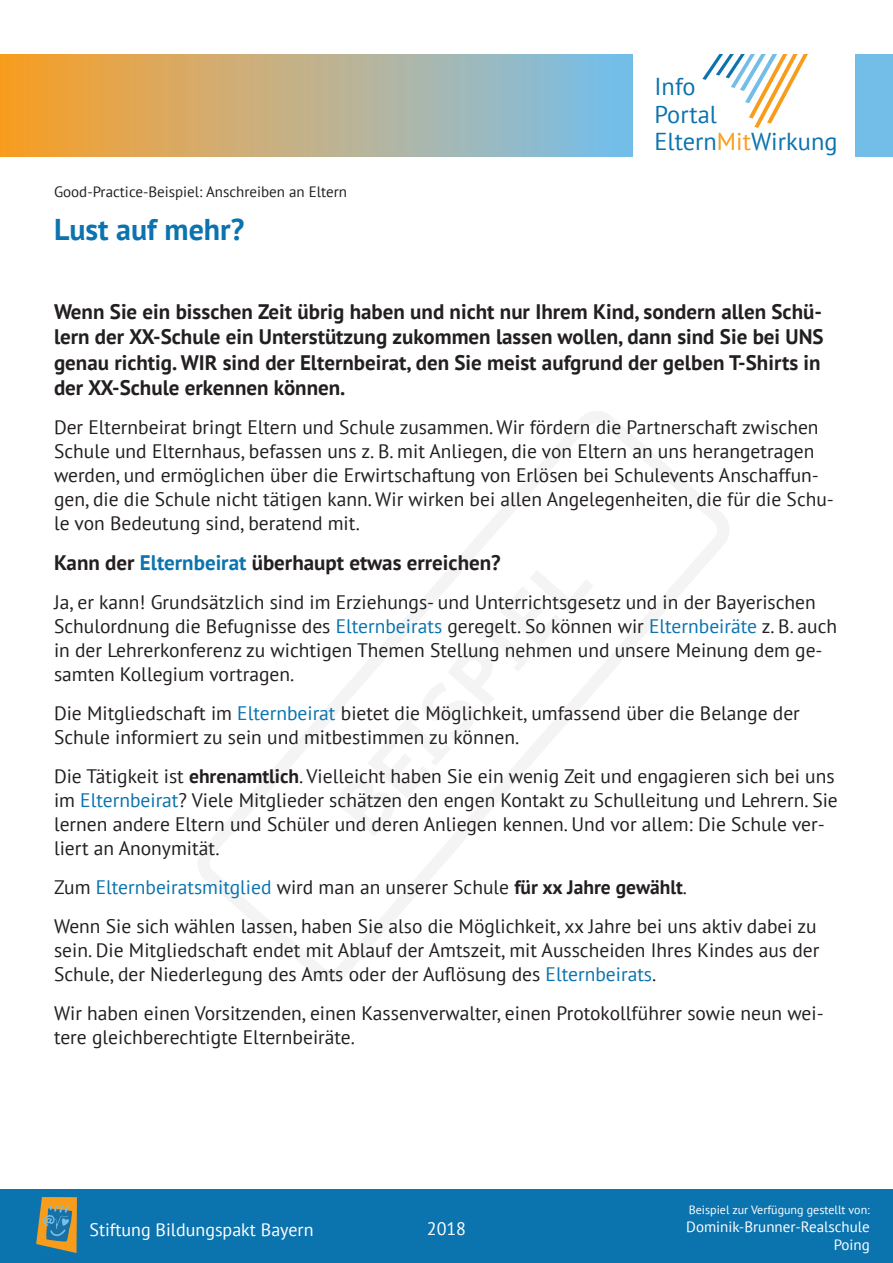
<style>
.page{position:relative;width:893px;height:1263px;background:#fff}
.page>*{position:absolute;margin:0;border:0;box-sizing:border-box;transform-origin:0 0}
.t1{font:700 75.9px "PT Sans Caption";color:#231f20}
.Überschrift{font:700 30px "PT Sans";color:#0b73ae}
.t2{font:24.45px/27.3px "PT Sans";color:#0b73ae}
.Unterüberschrift{font:700 21px/25.2px "PT Sans";color:#231f20}
.Textblock{font:19.5px/24px "PT Sans";color:#231f20}
.t3{font:18px "PT Sans";color:#fff}
.Textblock-2{font:15px "PT Sans";color:#231f20}
.t4{font:15px "PT Sans";color:#fff}
.t5{font:12px "PT Sans";color:#fff}
.s1{color:#f89c1c}
.s2{color:#0b73ae}
.s3{font-weight:700}
</style>
<div class="page">
<svg style="left:0;top:54px;width:893px;height:102px;background:#b7b190"></svg>
<div style="left:633px;top:48px;width:221px;height:124px;background:#fff"></div>
<svg style="left:702px;top:54px;width:106px;height:74px"></svg>
<div style="left:0;top:1189px;width:893px;height:74px;background:#0b73ae"></div>
<svg style="left:36px;top:1197px;width:41px;height:56px"></svg>
<svg style="left:198px;top:411px;width:531px;height:571px"></svg>
<p class="Textblock-2" style="left:54px;top:182px;width:294px">Good-Practice-Beispiel: Anschreiben an Eltern</p>
<p class="Überschrift" style="left:54px;top:210px;width:192px">Lust auf mehr?</p>
<p class="t2" style="left:654px;top:73px;width:185px">Info<br>Portal<br>Eltern<span class="s1">Mit</span>Wirkung</p>
<p class="Unterüberschrift" style="left:54px;top:299px;width:771px">Wenn Sie ein bisschen Zeit übrig haben und nicht nur Ihrem Kind, sondern allen Schü&shy;lern der XX-Schule ein Unterstützung zukommen lassen wollen, dann sind Sie bei UNS genau richtig. WIR sind der Elternbeirat, den Sie meist aufgrund der gelben T-Shirts in der XX-Schule erkennen können.</p>
<p class="Textblock" style="left:54px;top:414px;width:781px">Der Elternbeirat bringt Eltern und Schule zusammen. Wir fördern die Partnerschaft zwischen Schule und Elternhaus, befassen uns z. B. mit Anliegen, die von Eltern an uns herangetragen werden, und ermöglichen über die Erwirtschaftung von Erlösen bei Schulevents Anschaffun&shy;gen, die die Schule nicht tätigen kann. Wir wirken bei allen Angelegenheiten, die für die Schu&shy;le von Bedeutung sind, beratend mit.</p>
<p class="Unterüberschrift" style="left:54px;top:550px;width:448px">Kann der <span class="s2">Elternbeirat</span> überhaupt etwas erreichen?</p>
<p class="Textblock" style="left:54px;top:590px;width:785px">Ja, er kann! Grundsätzlich sind im Erziehungs- und Unterrichtsgesetz und in der Bayerischen Schulordnung die Befugnisse des <span class="s2">Elternbeirats</span> geregelt. So können wir <span class="s2">Elternbeiräte</span> z. B. auch in der Lehrerkonferenz zu wichtigen Themen Stellung nehmen und unsere Meinung dem ge&shy;samten Kollegium vortragen.</p>
<p class="Textblock" style="left:54px;top:701px;width:747px">Die Mitgliedschaft im <span class="s2">Elternbeirat</span> bietet die Möglichkeit, umfassend über die Belange der<br>Schule informiert zu sein und mitbestimmen zu können.</p>
<p class="Textblock" style="left:54px;top:764px;width:785px">Die Tätigkeit ist <span class="s3">ehrenamtlich</span>. Vielleicht haben Sie ein wenig Zeit und engagieren sich bei uns im <span class="s2">Elternbeirat</span>? Viele Mitglieder schätzen den engen Kontakt zu Schulleitung und Lehrern. Sie lernen andere Eltern und Schüler und deren Anliegen kennen. Und vor allem: Die Schule ver&shy;liert an Anonymität.</p>
<p class="Textblock" style="left:54px;top:875px;width:635px">Zum <span class="s2">Elternbeiratsmitglied</span> wird man an unserer Schule <span class="s3">für xx Jahre gewählt</span>.</p>
<p class="Textblock" style="left:54px;top:914px;width:767px">Wenn Sie sich wählen lassen, haben Sie also die Möglichkeit, xx Jahre bei uns aktiv dabei zu sein. Die Mitgliedschaft endet mit Ablauf der Amtszeit, mit Ausscheiden Ihres Kindes aus der<br>Schule, der Niederlegung des Amts oder der Auflösung des <span class="s2">Elternbeirats</span>.</p>
<p class="Textblock" style="left:54px;top:1001px;width:771px">Wir haben einen Vorsitzenden, einen Kassenverwalter, einen Protokollführer sowie neun wei&shy;tere gleichberechtigte Elternbeiräte.</p>
<h1 class="t1" style="left:313px;top:790px;width:340px;rotate:-49deg">BEISPIEL</h1>
<p class="t3" style="left:90px;top:1218px;width:226px">Stiftung Bildungspakt Bayern</p>
<p class="t3" style="left:427px;top:1217px;width:41px">2018</p>
<p class="t5" style="left:689px;top:1202px;width:183px">Beispiel zur Verfügung gestellt von:</p>
<p class="t4" style="left:686px;top:1217px;width:185px">Dominik-Brunner-Realschule</p>
<p class="t4" style="left:834px;top:1235px;width:38px">Poing</p>
</div>
